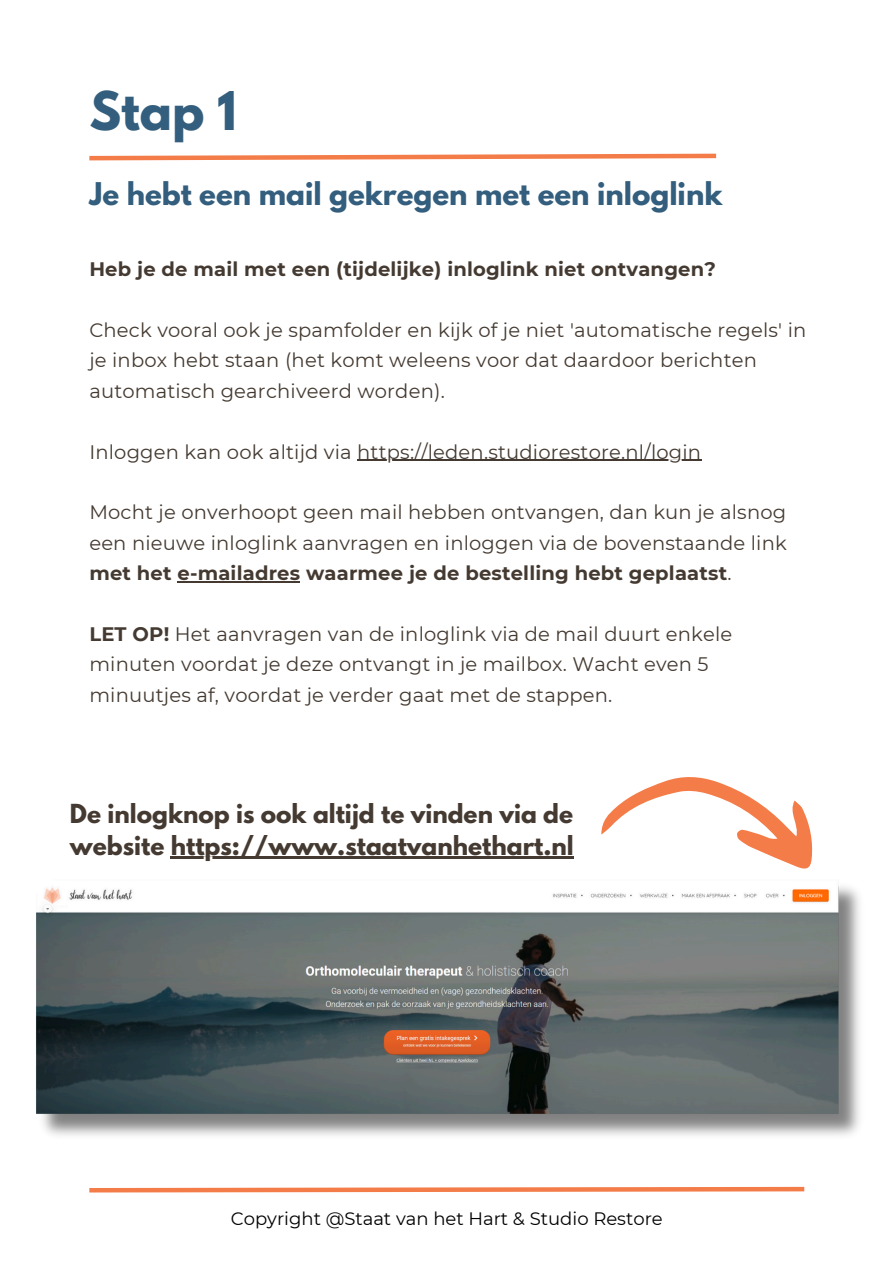
<style>
.page{position:relative;width:894px;height:1264px;background:#fff}
.page>*{position:absolute;margin:0;border:0;box-sizing:border-box;transform-origin:0 0}
.t1{font:700 47.25px "League Spartan";color:#345e7d}
.t2{font:700 27.75px "League Spartan";color:#345e7d}
.t3{font:700 23.25px/31.5px "League Spartan";color:#443a31}
.t4{font:19.5px/30.3px "Montserrat";letter-spacing:.01em;color:#443a31}
.t5{font:700 19.5px "Montserrat";letter-spacing:.01em;color:#443a31}
.t6{font:18px "Montserrat";color:#000}
.s1{font-weight:700}
</style>
<div class="page">
<svg style="left:89px;top:153px;width:628px;height:8px"></svg>
<svg style="left:89px;top:1186px;width:716px;height:7px"></svg>
<svg style="left:601px;top:777px;width:212px;height:92px"></svg>
<hr style="left:357px;top:459px;width:344px;height:2px;background:#443a31">
<hr style="left:177px;top:581px;width:123px;height:1px;background:#443a31">
<img style="left:36px;top:884px;width:824px;height:252px">
<hr style="left:171px;top:856px;width:402px;height:3px;background:#443a31">
<p class="t1" style="left:89px;top:87px;width:149px">Stap 1</p>
<p class="t2" style="left:89px;top:179px;width:634px">Je hebt een mail gekregen met een inloglink</p>
<h1 class="t5" style="left:89px;top:257px;width:627px">Heb je de mail met een (tijdelijke) inloglink niet ontvangen?</h1>
<h2 class="t4" style="left:89px;top:315px;width:718px">Check vooral ook je spamfolder en kijk of je niet 'automatische regels' in je inbox hebt staan (het komt weleens voor dat daardoor berichten</h2>
<h4 class="t4" style="left:89px;top:375px;width:357px">automatisch gearchiveerd worden).</h4>
<p class="t4" style="left:89px;top:436px;width:613px">Inloggen kan ook altijd via https://leden.studiorestore.nl/login</p>
<p class="t4" style="left:89px;top:497px;width:698px">Mocht je onverhoopt geen mail hebben ontvangen, dan kun je alsnog</p>
<p class="t4" style="left:89px;top:527px;width:698px">een nieuwe inloglink aanvragen en inloggen via de bovenstaande link <span class="s1">met het e-mailadres waarmee je de bestelling hebt geplaatst</span>.</p>
<p class="t4" style="left:89px;top:618px;width:644px"><span class="s1">LET OP!</span> Het aanvragen van de inloglink via de mail duurt enkele</p>
<p class="t4" style="left:89px;top:649px;width:620px">minuten voordat je deze ontvangt in je mailbox. Wacht even 5 minuutjes af, voordat je verder gaat met de stappen.</p>
<p class="t3" style="left:70px;top:800px;width:505px">De inlogknop is ook altijd te vinden via de website https://www.staatvanhethart.nl</p>
<p class="t6" style="left:231px;top:1207px;width:433px">Copyright @Staat van het Hart &amp; Studio Restore</p>
</div>
